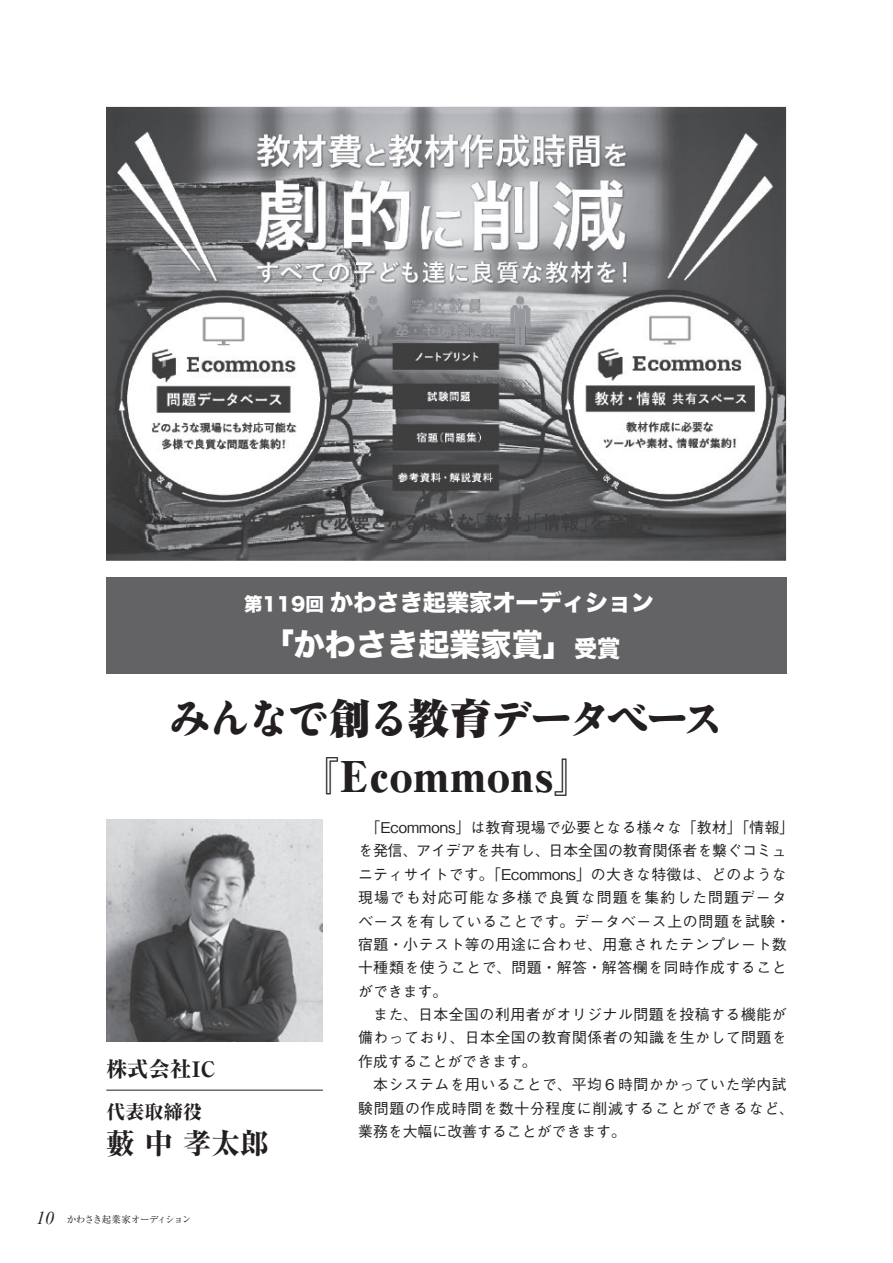
<style>
.page{position:relative;width:893px;height:1263px;background:#fff}
.page>*{position:absolute;margin:0;border:0;box-sizing:border-box;transform-origin:0 0}
.t1{font:40.8px "Antique Std ANDB";letter-spacing:-.045em;color:#231f20}
.t2{font:900 40.8px "Ryumin Pro";letter-spacing:.015em;color:#231f20}
.t3{font:31.2px "Hira Kaku Std W8";color:#fff}
.t4{font:800 28.65px "Ryumin";letter-spacing:.165em;color:#231f20}
.t5{font:23.1px "Hira Kaku Std W8";color:#fff}
.t6{font:800 21.3px "Ryumin";color:#231f20}
.t7{font:800 19.2px "Ryumin";color:#231f20}
.t8{font:500 14.85px/23.4px "Gothic BBB Pr 6";letter-spacing:.035em;color:#231f20}
.t9{font:9.6px "Ryumin";letter-spacing:-.06em;color:#231f20}
.s1{font-size:18.45px}
.s2{font-size:23.1px}
.s3{font-family:"Ryumin";font-weight:900}
.s4{font-family:"Ryumin Pro"}
.s5{font-family:"Times New Roman";font-style:italic;font-size:18px}
</style>
<div class="page">
<img style="left:106px;top:820px;width:217px;height:221px">
<hr style="left:106px;top:1090px;width:217px;height:1px;background:#231f20">
<img style="left:106px;top:106px;width:681px;height:455px">
<div style="left:106px;top:577px;width:681px;height:97px;background:#636366"></div>
<h3 class="t5" style="left:244px;top:589px;width:412px"><span class="s1">第119回</span> かわさき起業家オーディション</h3>
<h2 class="t3" style="left:263px;top:626px;width:359px">「かわさき起業家賞」<span class="s2">受賞</span></h2>
<h1 class="t1" style="left:169px;top:689px;width:556px">みんなで<span class="s3">創</span>る<span class="s3">教育</span>データベース</h1>
<h1 class="t2" style="left:298px;top:744px;width:298px">『Ecommons』</h1>
<h3 class="t6" style="left:106px;top:1055px;width:111px">株式会社<span class="s4">IC</span></h3>
<p class="t7" style="left:106px;top:1100px;width:97px">代表取締役</p>
<h3 class="t4" style="left:106px;top:1125px;width:164px">藪中孝太郎</h3>
<p class="t9" style="left:36px;top:1214px;width:157px"><span class="s5">10</span> かわさき起業家オーディション</p>
<p class="t8" style="left:358px;top:815px;width:438px">　「Ecommons」は教育現場で必要となる様々な「教材」「情報」を発信、アイデアを共有し、日本全国の教育関係者を繋ぐコミュニティサイトです。「Ecommons」の大きな特徴は、どのような現場でも対応可能な多様で良質な問題を集約した問題データベースを有していることです。データベース上の問題を試験・宿題・小テスト等の用途に合わせ、用意されたテンプレート数十種類を使うことで、問題・解答・解答欄を同時作成することができます。<br>　また、日本全国の利用者がオリジナル問題を投稿する機能が備わっており、日本全国の教育関係者の知識を生かして問題を作成することができます。<br>　本システムを用いることで、平均６時間かかっていた学内試験問題の作成時間を数十分程度に削減することができるなど、業務を大幅に改善することができます。</p>
</div>
